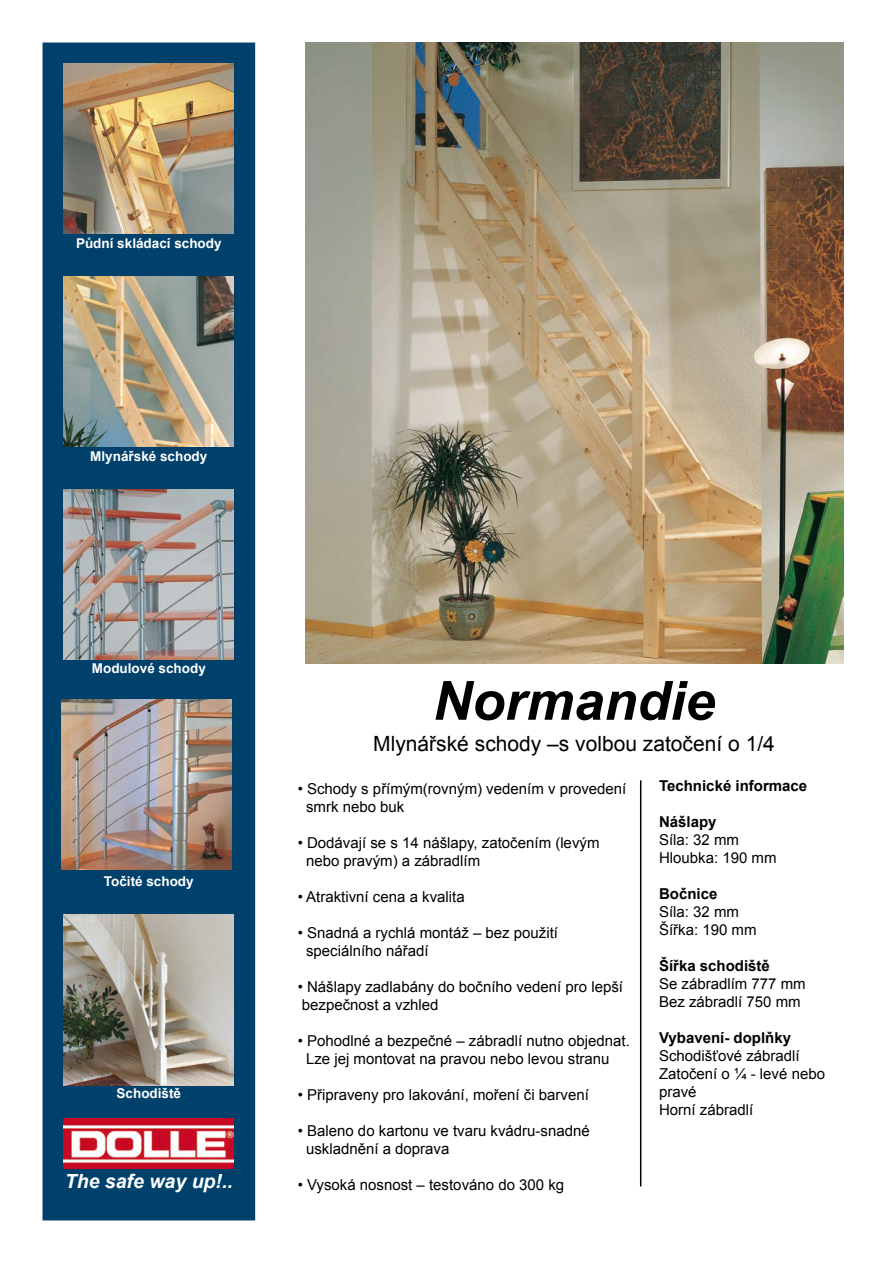
<style>
.page{position:relative;width:893px;height:1263px;background:#fff}
.page>*{position:absolute;margin:0;border:0;box-sizing:border-box;transform-origin:0 0}
.t1{font:italic 700 54px "Arial";color:#000}
.t2{font:21px "Arial";color:#000}
.t3{font:italic 700 19.5px "Arial";color:#fff}
.t4{font:15px/18px "Arial";color:#000}
.t5{font:700 15px "Arial";color:#000}
.t6{font:700 13.5px "Arial";color:#fff}
</style>
<div class="page">
<img style="left:305px;top:43px;width:538px;height:620px">
<hr style="left:640px;top:780px;width:1px;height:406px;background:#000">
<div style="left:43px;top:43px;width:211px;height:1177px;background:#00416c"></div>
<div style="left:43px;top:43px;width:212px;height:1177px;border:2px solid #00416c"></div>
<img style="left:64px;top:1118px;width:170px;height:50px">
<img style="left:64px;top:64px;width:170px;height:170px">
<img style="left:64px;top:276px;width:170px;height:170px">
<img style="left:62px;top:699px;width:170px;height:171px">
<img style="left:64px;top:489px;width:170px;height:170px">
<img style="left:64px;top:914px;width:170px;height:172px">
<p class="t6" style="left:76px;top:234px;width:147px">Půdní skládací schody</p>
<p class="t6" style="left:90px;top:447px;width:119px">Mlynářské schody</p>
<p class="t6" style="left:92px;top:659px;width:116px">Modulové schody</p>
<p class="t6" style="left:104px;top:872px;width:91px">Točité schody</p>
<p class="t6" style="left:117px;top:1085px;width:66px">Schodiště</p>
<h3 class="t3" style="left:65px;top:1168px;width:169px">The safe way up!..</h3>
<h1 class="t1" style="left:433px;top:666px;width:284px">Normandie</h1>
<h2 class="t2" style="left:373px;top:730px;width:403px">Mlynářské schody –s volbou zatočení o 1/4</h2>
<p class="t4" style="left:306px;top:780px;width:322px;text-indent:-8px">• Schody s přímým(rovným) vedením v provedení smrk nebo buk</p>
<p class="t4" style="left:306px;top:834px;width:295px;text-indent:-8px">• Dodávají se s 14 nášlapy, zatočením (levým nebo pravým) a zábradlím</p>
<p class="t4" style="left:298px;top:888px;width:168px">• Atraktivní cena a kvalita</p>
<p class="t4" style="left:306px;top:924px;width:254px;text-indent:-8px">• Snadná a rychlá montáž – bez použití speciálního nářadí</p>
<p class="t4" style="left:298px;top:978px;width:327px">• Nášlapy zadlabány do bočního vedení pro lepší bezpečnost a vzhled</p>
<p class="t4" style="left:306px;top:1032px;width:325px;text-indent:-8px">• Pohodlné a bezpečné – zábradlí nutno objednat.<br>Lze jej montovat na pravou nebo levou stranu</p>
<p class="t4" style="left:298px;top:1086px;width:293px">• Připraveny pro lakování, moření či barvení</p>
<p class="t4" style="left:306px;top:1122px;width:285px;text-indent:-8px">• Baleno do kartonu ve tvaru kvádru-snadné uskladnění a doprava</p>
<p class="t4" style="left:298px;top:1176px;width:268px">• Vysoká nosnost – testováno do 300 kg</p>
<p class="t5" style="left:659px;top:776px;width:150px">Technické informace</p>
<p class="t5" style="left:659px;top:812px;width:59px">Nášlapy</p>
<p class="t4" style="left:659px;top:831px;width:119px">Síla: 32 mm<br>Hloubka: 190 mm</p>
<p class="t5" style="left:659px;top:884px;width:60px">Bočnice</p>
<p class="t4" style="left:659px;top:903px;width:99px">Síla: 32 mm<br>Šířka: 190 mm</p>
<p class="t5" style="left:659px;top:956px;width:112px">Šířka schodiště</p>
<p class="t4" style="left:659px;top:975px;width:148px">Se zábradlím 777 mm<br>Bez zábradlí 750 mm</p>
<p class="t5" style="left:659px;top:1028px;width:133px">Vybavení- doplňky</p>
<p class="t4" style="left:659px;top:1047px;width:167px">Schodišťové zábradlí<br>Zatočení o ¼ - levé nebo pravé<br>Horní zábradlí</p>
</div>
